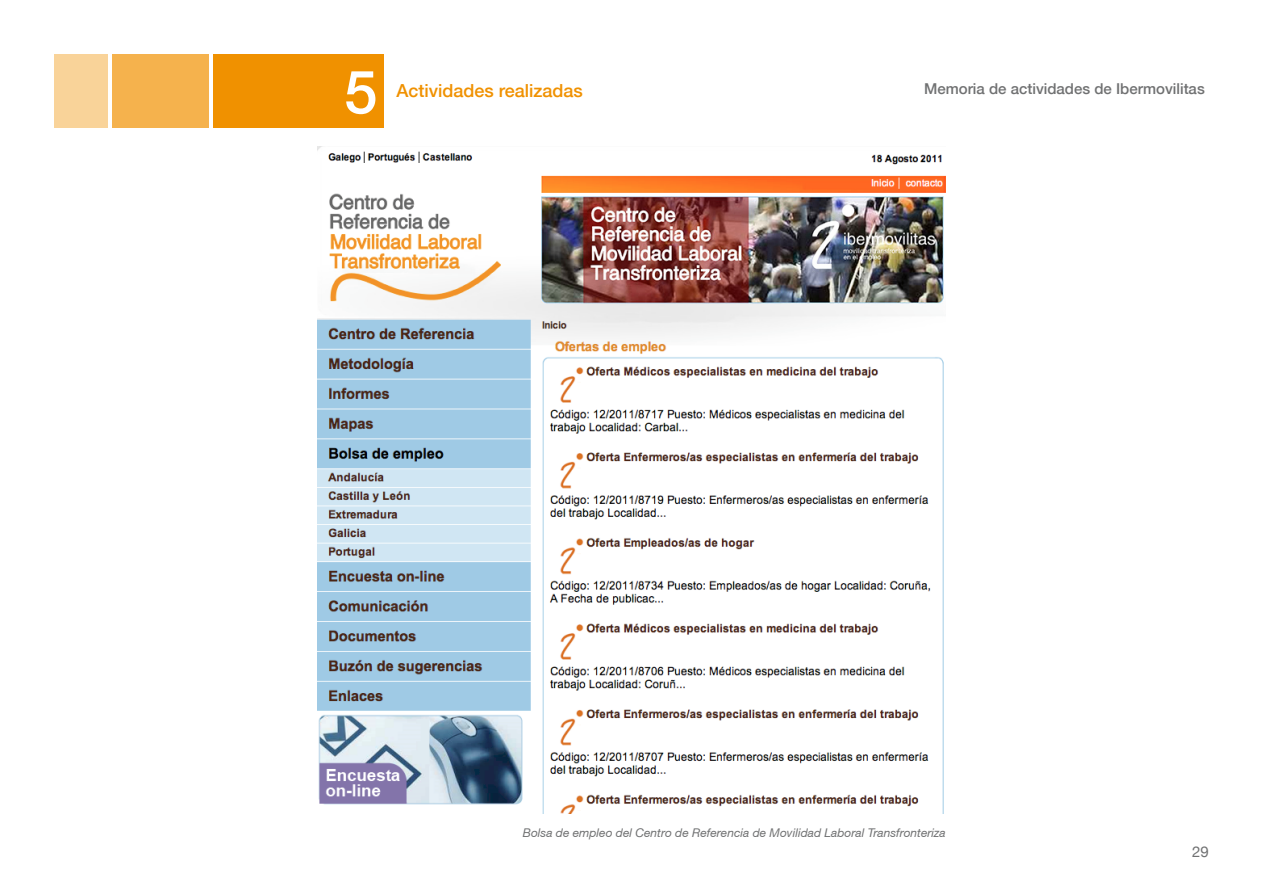
<style>
.page{position:relative;width:1263px;height:893px;background:#fff}
.page>*{position:absolute;margin:0;border:0;box-sizing:border-box;transform-origin:0 0}
.t1{font:500 60px "Helvetica 65";color:#fff}
.t2{font:500 18px "Helvetica 65";color:#f09100}
.t3{font:500 15px "Helvetica 65";color:#707172}
.t4{font:15px "Helvetica Neue";color:#707172}
.t5{font:italic 12px "Helvetica 56";color:#707172}
</style>
<div class="page">
<div style="left:54px;top:54px;width:53px;height:74px;background:#f9d399"></div>
<div style="left:112px;top:54px;width:97px;height:74px;background:#f5b24d"></div>
<div style="left:214px;top:54px;width:170px;height:74px;background:#f09100"></div>
<img style="left:317px;top:147px;width:629px;height:666px">
<h1 class="t1" style="left:344px;top:56px;width:35px">5</h1>
<h2 class="t2" style="left:396px;top:80px;width:188px">Actividades realizadas</h2>
<p class="t3" style="left:924px;top:80px;width:282px">Memoria de actividades de Ibermovilitas</p>
<p class="t5" style="left:523px;top:825px;width:424px">Bolsa de empleo del Centro de Referencia de Movilidad Laboral Transfronteriza</p>
<p class="t4" style="left:1192px;top:843px;width:18px">29</p>
</div>
